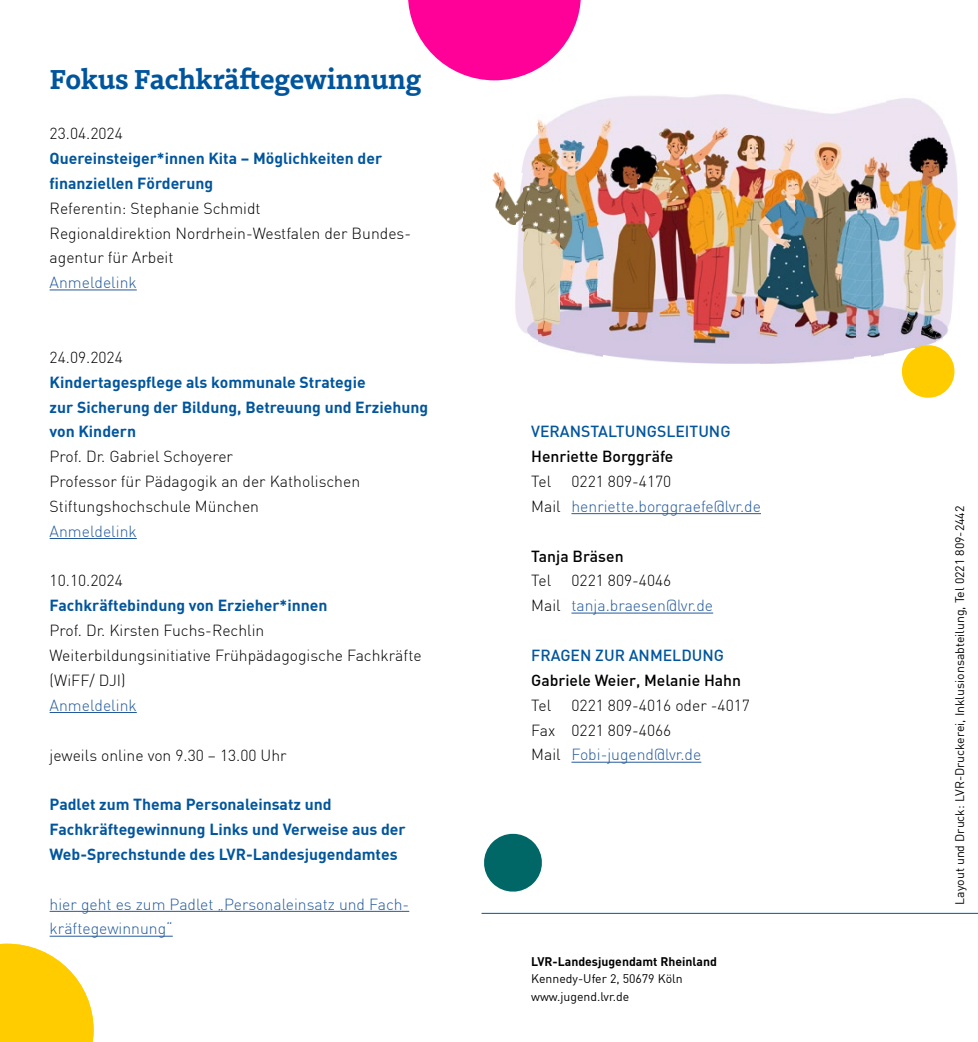
<style>
.page{position:relative;width:978px;height:1042px;background:#fff}
.page>*{position:absolute;margin:0;border:0;box-sizing:border-box;transform-origin:0 0}
.t1{font:700 28px "Dovetail MVB";color:#00559d}
.t2{font:300 15.75px/24.8px "DIN";color:#000}
.t3{font:700 15.75px/24.8px "DIN";color:#00559d}
.t4{font:300 15.75px/24.8px "DIN";color:#245a9c}
.t5{font:500 15.75px/24.8px "DIN";color:#000}
.t6{font:500 15.75px "DIN";color:#00559d}
.t7{font:12.25px/17.3px "DIN";color:#000}
.s1{font-weight:300}
.s2{color:#000}
.s3{color:#245a9c}
.s4{font-weight:700}
</style>
<div class="page">
<svg style="left:408px;top:0;width:173px;height:80px"></svg>
<hr style="left:50px;top:289px;width:87px;height:1px;background:#245a9c">
<hr style="left:50px;top:538px;width:87px;height:1px;background:#245a9c">
<hr style="left:50px;top:712px;width:87px;height:1px;background:#245a9c">
<hr style="left:50px;top:911px;width:359px;height:1px;background:#245a9c">
<hr style="left:50px;top:936px;width:123px;height:1px;background:#245a9c">
<svg style="left:0;top:944px;width:94px;height:98px"></svg>
<hr style="left:481px;top:913px;width:496px;height:1px;background:#00559d">
<hr style="left:571px;top:513px;width:189px;height:1px;background:#245a9c">
<hr style="left:571px;top:613px;width:142px;height:1px;background:#245a9c">
<hr style="left:571px;top:762px;width:130px;height:1px;background:#245a9c">
<svg style="left:484px;top:833px;width:58px;height:59px"></svg>
<img style="left:596px;top:95px;width:162px;height:261px">
<img style="left:884px;top:98px;width:37px;height:251px">
<img style="left:574px;top:101px;width:22px;height:255px">
<img style="left:758px;top:101px;width:37px;height:263px">
<img style="left:855px;top:102px;width:29px;height:254px">
<img style="left:921px;top:101px;width:15px;height:242px">
<img style="left:559px;top:108px;width:15px;height:244px">
<img style="left:795px;top:109px;width:60px;height:254px">
<img style="left:935px;top:107px;width:8px;height:235px">
<img style="left:537px;top:116px;width:22px;height:233px">
<img style="left:529px;top:124px;width:8px;height:216px">
<img style="left:943px;top:123px;width:7px;height:214px">
<img style="left:950px;top:139px;width:7px;height:181px">
<img style="left:522px;top:146px;width:7px;height:188px">
<img style="left:492px;top:172px;width:7px;height:40px">
<img style="left:499px;top:176px;width:8px;height:46px">
<img style="left:515px;top:180px;width:7px;height:150px">
<img style="left:507px;top:191px;width:8px;height:34px">
<img style="left:884px;top:349px;width:15px;height:5px">
<img style="left:854px;top:356px;width:11px;height:7px">
<svg style="left:899px;top:343px;width:56px;height:55px"></svg>
<h2 class="t1" style="left:50px;top:59px;width:373px">Fokus Fachkräftegewinnung</h2>
<p class="t2" style="left:50px;top:121px;width:75px">23.04.2024</p>
<h3 class="t3" style="left:50px;top:145px;width:334px">Quereinsteiger*innen Kita – Möglichkeiten der finanziellen Förderung</h3>
<p class="t2" style="left:50px;top:195px;width:363px">Referentin: Stephanie Schmidt<br>Regionaldirektion Nordrhein-Westfalen der Bundes&shy;agentur für Arbeit</p>
<p class="t4" style="left:50px;top:270px;width:89px">Anmeldelink</p>
<p class="t2" style="left:50px;top:344px;width:75px">24.09.2024</p>
<h3 class="t3" style="left:50px;top:369px;width:380px">Kindertagespflege als kommunale Strategie<br>zur Sicherung der Bildung, Betreuung und Erziehung von Kindern</h3>
<p class="t2" style="left:50px;top:444px;width:312px">Prof. Dr. Gabriel Schoyerer<br>Professor für Pädagogik an der Katholischen<br>Stiftungshochschule München</p>
<p class="t4" style="left:50px;top:518px;width:89px">Anmeldelink</p>
<p class="t2" style="left:50px;top:568px;width:75px">10.10.2024</p>
<h3 class="t3" style="left:50px;top:592px;width:279px">Fachkräftebindung von Erzieher*innen</h3>
<p class="t2" style="left:50px;top:618px;width:373px">Prof. Dr. Kirsten Fuchs-Rechlin<br>Weiterbildungsinitiative Frühpädagogische Fachkräfte (WiFF/ DJI)</p>
<p class="t4" style="left:50px;top:692px;width:89px">Anmeldelink</p>
<p class="t2" style="left:50px;top:742px;width:238px">jeweils online von 9.30 – 13.00 Uhr</p>
<h3 class="t3" style="left:50px;top:791px;width:357px">Padlet zum Thema Personaleinsatz und<br>Fachkräftegewinnung Links und Verweise aus der<br>Web-Sprechstunde des LVR-Landesjugendamtes</h3>
<p class="t4" style="left:50px;top:891px;width:361px">hier geht es zum Padlet „Personaleinsatz und Fach&shy;kräftegewinnung“</p>
<h3 class="t6" style="left:531px;top:421px;width:201px">VERANSTALTUNGSLEITUNG</h3>
<p class="t5" style="left:531px;top:443px;width:144px">Henriette Borggräfe<br><span class="s1">Tel</span></p>
<p class="t4" style="left:531px;top:469px;width:231px;text-indent:40px"><span class="s2">0221 809-4170<br>Mail</span> henriette.borggraefe@lvr.de</p>
<p class="t5" style="left:531px;top:543px;width:94px">Tanja Bräsen<br><span class="s1">Tel</span></p>
<p class="t4" style="left:531px;top:568px;width:183px;text-align:center"><span class="s2">0221 809-4046<br>Mail</span> tanja.braesen@lvr.de</p>
<h3 class="t6" style="left:531px;top:645px;width:194px">FRAGEN ZUR ANMELDUNG</h3>
<p class="t5" style="left:531px;top:667px;width:211px">Gabriele Weier, Melanie Hahn<br><span class="s1">Tel</span></p>
<p class="t2" style="left:531px;top:692px;width:220px;text-indent:40px">0221 809-4016 oder -4017<br>Fax 0221 809-4066<br>Mail <span class="s3">Fobi-jugend@lvr.de</span></p>
<p class="t7" style="left:531px;top:952px;width:187px"><span class="s4">LVR-Landesjugendamt Rheinland<br></span>Kennedy-Ufer 2, 50679 Köln www.jugend.lvr.de</p>
<p class="t7" style="left:950px;top:904px;width:400px;rotate:-90deg">Layout und Druck: LVR-Druckerei, Inklusionsabteilung, Tel 0221 809-2442</p>
</div>
